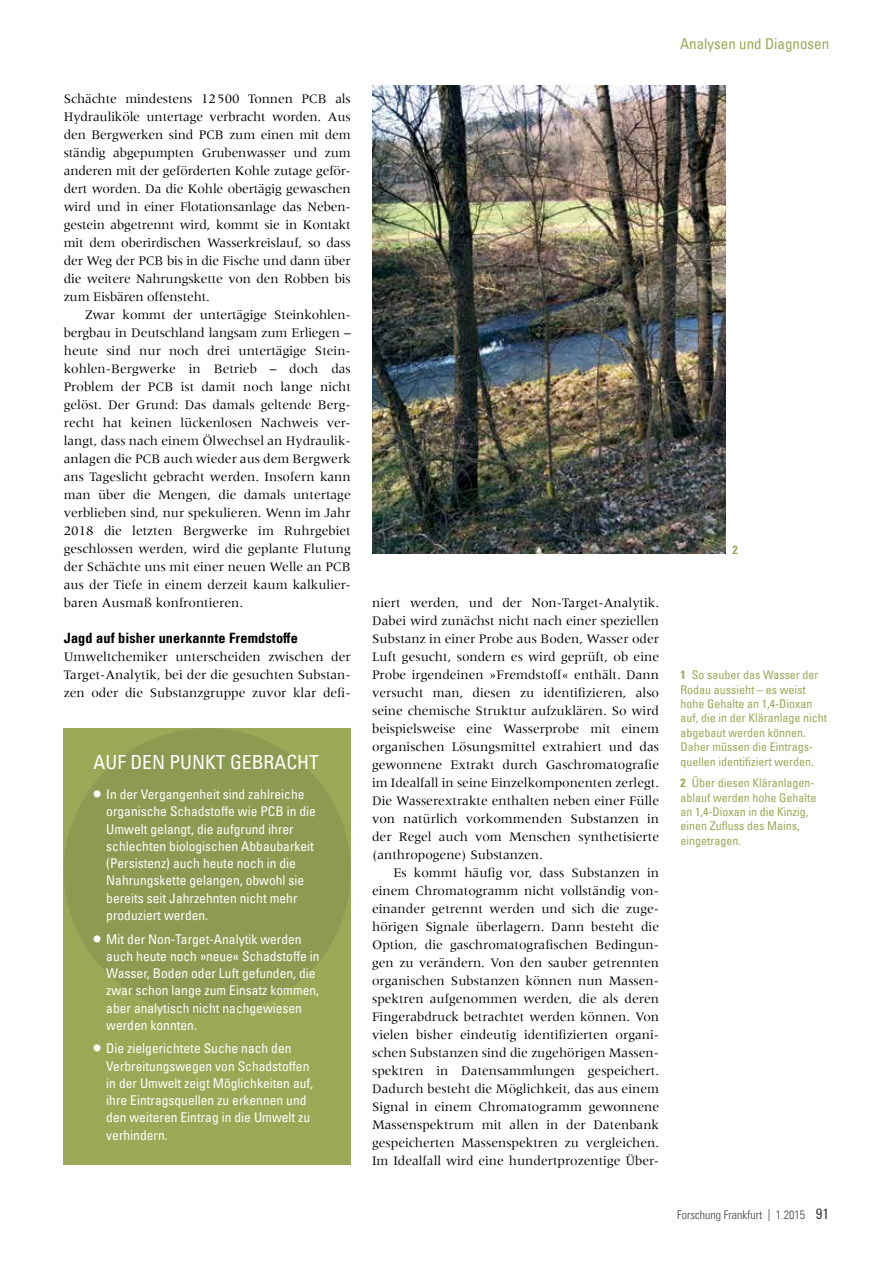
<style>
.page{position:relative;width:893px;height:1263px;background:#fff}
.page>*{position:absolute;margin:0;border:0;box-sizing:border-box;transform-origin:0 0}
.t1{font:condensed 19.5px "Univers Com 57";color:#fff}
.t2{font:condensed 15px "Univers Com 57";color:#9aa955}
.t3{font:14.25px "Univers Com 67 Bold Cond";letter-spacing:.01em;color:#000}
.t4{font:13.5px/18px "Meridien";color:#000}
.t5{font:condensed 13.5px/17.2px "Univers Com 57";color:#fff}
.t6{font:condensed 12px/14.4px "Univers Com 57";color:#9aa955}
.t7{font:12px "Univers Com 47 Light Cond";color:#414042}
.t8{font:12px "Univers Com 67 Bold Cond";color:#9aa955}
.s1{font-size:22.5px}
.s2{font-family:"Univers Com 67 Bold Cond";font-stretch:normal}
.s3{font-family:"Univers Com 57";font-stretch:condensed;font-size:15px}
</style>
<div class="page">
<img style="left:372px;top:85px;width:353px;height:469px">
<div style="left:64px;top:728px;width:287px;height:436px;background:#9aa955"></div>
<div style="left:64px;top:728px;width:287px;height:287px;background:#8c9b51;border-radius:50%"></div>
<p class="t4" style="left:64px;top:90px;width:289px">Schächte mindestens 12500 Tonnen PCB als Hydrauliköle untertage verbracht worden. Aus den Bergwerken sind PCB zum einen mit dem ständig abgepumpten Grubenwasser und zum anderen mit der geförderten Kohle zutage geför&shy;dert worden. Da die Kohle obertägig gewaschen wird und in einer Flotationsanlage das Neben&shy;gestein abgetrennt wird, kommt sie in Kontakt mit dem oberirdischen Wasserkreislauf, so dass der Weg der PCB bis in die Fische und dann über die weitere Nahrungskette von den Robben bis zum Eisbären offensteht.</p>
<p class="t4" style="left:64px;top:306px;width:289px;text-indent:21px">Zwar kommt der untertägige Steinkohlen&shy;bergbau in Deutschland langsam zum Erliegen – heute sind nur noch drei untertägige Stein&shy;kohlen-Bergwerke in Betrieb – doch das Problem der PCB ist damit noch lange nicht gelöst. Der Grund: Das damals geltende Berg&shy;recht hat keinen lückenlosen Nachweis ver&shy;langt, dass nach einem Ölwechsel an Hydraulik&shy;anlagen die PCB auch wieder aus dem Bergwerk ans Tageslicht gebracht werden. Insofern kann man über die Mengen, die damals untertage verblieben sind, nur spekulieren. Wenn im Jahr 2018 die letzten Bergwerke im Ruhrgebiet geschlossen werden, wird die geplante Flutung der Schächte uns mit einer neuen Welle an PCB aus der Tiefe in einem derzeit kaum kalkulier&shy;baren Ausmaß konfrontieren.</p>
<p class="t3" style="left:64px;top:629px;width:236px">Jagd auf bisher unerkannte Fremdstoffe</p>
<p class="t4" style="left:64px;top:648px;width:289px;text-align:justify">Umweltchemiker unterscheiden zwischen der Target-Analytik, bei der die gesuchten Substan&shy;zen oder die Substanzgruppe zuvor klar defi-</p>
<h1 class="t1" style="left:94px;top:750px;width:227px">AUF DEN PUNKT GEBRACHT</h1>
<p class="t5" style="left:106px;top:785px;width:211px;text-indent:-13px"><span class="s1">•</span> In der Vergangenheit sind zahlreiche organische Schadstoffe wie PCB in die Umwelt gelangt, die aufgrund ihrer schlechten biologischen Abbaubarkeit (Persistenz) auch heute noch in die Nahrungskette gelangen, obwohl sie bereits seit Jahrzehnten nicht mehr produziert werden.</p>
<p class="t5" style="left:106px;top:930px;width:215px;text-indent:-13px"><span class="s1">•</span> Mit der Non-Target-Analytik werden auch heute noch »neue« Schadstoffe in Wasser, Boden oder Luft gefunden, die zwar schon lange zum Einsatz kommen, aber analytisch nicht nachgewiesen werden konnten.</p>
<p class="t5" style="left:106px;top:1040px;width:208px;text-indent:-13px"><span class="s1">•</span> Die zielgerichtete Suche nach den Verbreitungswegen von Schadstoffen in der Umwelt zeigt Möglichkeiten auf, ihre Eintragsquellen zu erkennen und den weiteren Eintrag in die Umwelt zu verhindern.</p>
<p class="t2" style="left:680px;top:34px;width:151px">Analysen und Diagnosen</p>
<p class="t4" style="left:372px;top:594px;width:289px;text-align:justify">niert werden, und der Non-Target-Analytik.<br>Dabei wird zunächst nicht nach einer speziellen Substanz in einer Probe aus Boden, Wasser oder Luft gesucht, sondern es wird geprüft, ob eine Probe irgendeinen »Fremdstoff« enthält. Dann versucht man, diesen zu identifizieren, also seine chemische Struktur aufzuklären. So wird beispielsweise eine Wasserprobe mit einem organischen Lösungsmittel extrahiert und das gewonnene Extrakt durch Gaschromatografie im Idealfall in seine Einzelkomponenten zerlegt.<br>Die Wasserextrakte enthalten neben einer Fülle von natürlich vorkommenden Substanzen in der Regel auch vom Menschen synthetisierte (anthropogene) Substanzen.</p>
<p class="t4" style="left:372px;top:864px;width:289px;text-indent:21px">Es kommt häufig vor, dass Substanzen in einem Chromatogramm nicht vollständig von&shy;einander getrennt werden und sich die zuge&shy;hörigen Signale überlagern. Dann besteht die Option, die gaschromatografischen Bedingun&shy;gen zu verändern. Von den sauber getrennten organischen Substanzen können nun Massen&shy;spektren aufgenommen werden, die als deren Fingerabdruck betrachtet werden können. Von vielen bisher eindeutig identifizierten organi&shy;schen Substanzen sind die zugehörigen Massen&shy;spektren in Datensammlungen gespeichert.<br>Dadurch besteht die Möglichkeit, das aus einem Signal in einem Chromatogramm gewonnene Massenspektrum mit allen in der Datenbank gespeicherten Massenspektren zu vergleichen.<br>Im Idealfall wird eine hundertprozentige Über-</p>
<p class="t8" style="left:732px;top:542px;width:7px">2</p>
<p class="t6" style="left:680px;top:667px;width:148px"><span class="s2">1</span> So sauber das Wasser der<br>Rodau aussieht – es weist hohe Gehalte an 1,4-Dioxan auf, die in der Kläranlage nicht abgebaut werden können.<br>Daher müssen die Eintrags&shy;quellen identifiziert werden.</p>
<p class="t6" style="left:680px;top:775px;width:137px"><span class="s2">2</span> Über diesen Kläranlagen&shy;ablauf werden hohe Gehalte an 1,4-Dioxan in die Kinzig, einen Zufluss des Mains, eingetragen.</p>
<p class="t7" style="left:677px;top:1208px;width:153px">Forschung Frankfurt | 1.2015 <span class="s3">91</span></p>
</div>
